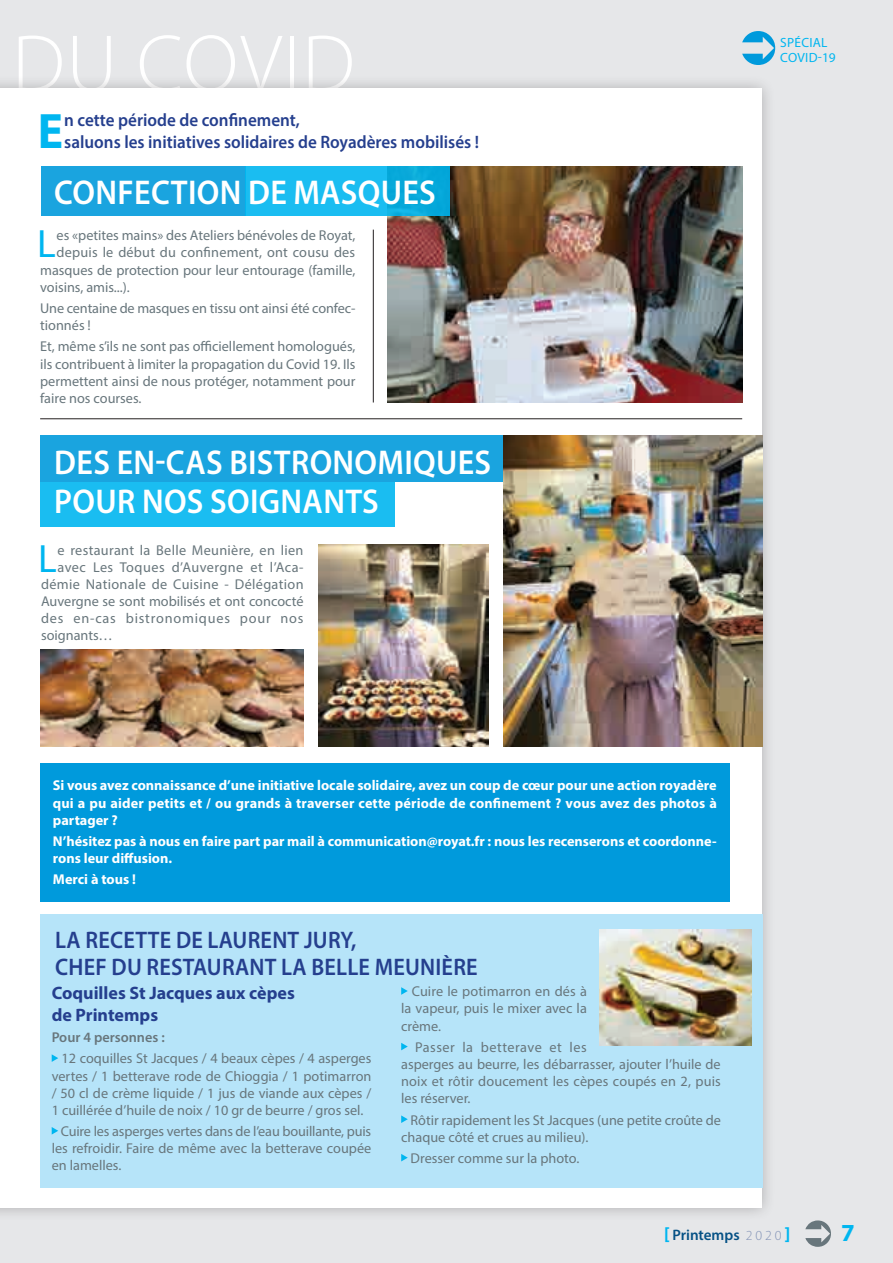
<style>
.page{position:relative;width:893px;height:1263px;background:#e6e7e9}
.page>*{position:absolute;margin:0;border:0;box-sizing:border-box;transform-origin:0 0}
.t1{font:300 81.3px "Myriad Pro";letter-spacing:.02em;color:#fff}
.t2{font:700 50.1px "Myriad Pro";color:#00b6f0;scale:.95 1}
.t3{font:39.6px "Myriad Pro";color:#00b6f0}
.t4{font:600 34.5px/39.8px "Myriad Pro";letter-spacing:.01em;color:#fff;scale:.93 1}
.t5{font:700 24.6px "Myriad Pro";color:#00b6f0}
.t6{font:600 24px/27px "Myriad Pro";letter-spacing:.01em;color:#253f8e;scale:.93 1}
.t7{font:600 18px/21.6px "Myriad Pro";color:#253f8e;scale:.95 1}
.t8{font:700 18px/21.6px "Myriad Pro";color:#253f8e}
.t9{font:600 15.15px "Myriad Pro";color:#055185}
.t10{font:14.25px/17.1px "Myriad Pro";color:#68767c;text-align:justify}
.t11{font:700 14.25px/17.1px "Myriad Pro";color:#fff;text-align:justify}
.t12{font:14.25px "Myriad Pro";letter-spacing:.025em;color:#68767c}
.t13{font:14.25px "Myriad Pro";letter-spacing:.02em;color:#68767c}
.t14{font:14.25px "Myriad Pro";letter-spacing:.035em;color:#68767c}
.t15{font:14.25px "Myriad Pro";letter-spacing:.055em;color:#68767c}
.t16{font:600 14.25px "Myriad Pro";color:#68767c}
.t17{font:13.35px/15px "Myriad Pro";letter-spacing:.02em;color:#00b6f0}
.s1{font-weight:700;font-size:18.6px;color:#00b6f0}
.s2{font-weight:300;font-size:13.8px;color:#8293b6}
</style>
<div class="page">
<svg style="left:805px;top:1220px;width:26px;height:27px"></svg>
<div style="left:0;top:74px;width:775px;height:1148px;background:#231f20;opacity:.3"></div>
<div style="left:0;top:89px;width:761px;height:1119px;background:#fff"></div>
<div style="left:41px;top:166px;width:204px;height:50px;background:#1aa4df"></div>
<hr style="left:373px;top:230px;width:1px;height:172px;background:#231f20">
<div style="left:40px;top:435px;width:463px;height:47px;background:#1aa4df"></div>
<div style="left:40px;top:482px;width:355px;height:45px;background:#1abdf1"></div>
<img style="left:387px;top:166px;width:355px;height:236px">
<div style="left:245px;top:166px;width:205px;height:50px;background:linear-gradient(to right,#21c4f9,#07aadc)"></div>
<img style="left:503px;top:435px;width:259px;height:312px">
<div style="left:40px;top:914px;width:722px;height:274px;background:#b6e4f9"></div>
<svg style="left:52px;top:1054px;width:6px;height:8px"></svg>
<svg style="left:52px;top:1127px;width:6px;height:7px"></svg>
<svg style="left:401px;top:987px;width:7px;height:8px"></svg>
<svg style="left:401px;top:1043px;width:7px;height:7px"></svg>
<svg style="left:401px;top:1115px;width:7px;height:8px"></svg>
<svg style="left:401px;top:1154px;width:7px;height:7px"></svg>
<img style="left:318px;top:544px;width:170px;height:203px">
<img style="left:600px;top:929px;width:151px;height:116px">
<hr style="left:40px;top:418px;width:702px;height:1px;background:#231f20">
<img style="left:40px;top:649px;width:264px;height:98px">
<div style="left:40px;top:763px;width:689px;height:138px;background:#009adc"></div>
<svg style="left:742px;top:31px;width:33px;height:34px"></svg>
<h1 class="t1" style="left:12px;top:15px;width:344px">DU COVID</h1>
<h2 class="t2" style="left:38px;top:106px;width:28px">E</h2>
<p class="t7" style="left:64px;top:110px;width:438px">n cette période de confinement,<br>saluons les initiatives solidaires de Royadères mobilisés !</p>
<h3 class="t4" style="left:54px;top:173px;width:412px">CONFECTION DE MASQUES</h3>
<h3 class="t3" style="left:37px;top:225px;width:20px">L</h3>
<p class="t10" style="left:57px;top:227px;width:300px">es «petites mains» des Ateliers bénévoles de Royat,</p>
<p class="t10" style="left:57px;top:245px;width:300px">depuis le début du confinement, ont cousu des</p>
<p class="t10" style="left:40px;top:262px;width:317px">masques de protection pour leur entourage (famille,</p>
<p class="t10" style="left:40px;top:279px;width:91px">voisins, amis...).</p>
<p class="t10" style="left:40px;top:300px;width:317px">Une centaine de masques en tissu ont ainsi été confec&shy;tionnés !</p>
<p class="t10" style="left:40px;top:339px;width:317px">Et, même s’ils ne sont pas officiellement homologués, ils contribuent à limiter la propagation du Covid 19. Ils permettent ainsi de nous protéger, notamment pour faire nos courses.</p>
<h3 class="t4" style="left:54px;top:443px;width:471px">DES EN-CAS BISTRONOMIQUES<br>POUR NOS SOIGNANTS</h3>
<h3 class="t3" style="left:38px;top:539px;width:20px">L</h3>
<p class="t13" style="left:58px;top:543px;width:247px">e restaurant la Belle Meunière, en lien</p>
<p class="t14" style="left:58px;top:560px;width:247px">avec Les Toques d’Auvergne et l’Aca-</p>
<p class="t12" style="left:41px;top:577px;width:264px">démie Nationale de Cuisine - Délégation</p>
<p class="t10" style="left:41px;top:593px;width:264px">Auvergne se sont mobilisés et ont concocté</p>
<p class="t15" style="left:41px;top:611px;width:264px">des en-cas bistronomiques pour nos</p>
<p class="t10" style="left:41px;top:627px;width:73px">soignants…</p>
<p class="t11" style="left:53px;top:777px;width:665px">Si vous avez connaissance d’une initiative locale solidaire, avez un coup de cœur pour une action royadère qui a pu aider petits et / ou grands à traverser cette période de confinement ? vous avez des photos à partager ?</p>
<p class="t11" style="left:53px;top:833px;width:665px">N’hésitez pas à nous en faire part par mail à communication@royat.fr : nous les recenserons et coordonne&shy;rons leur diffusion.</p>
<p class="t11" style="left:53px;top:871px;width:85px">Merci à tous !</p>
<h3 class="t6" style="left:55px;top:927px;width:456px">LA RECETTE DE LAURENT JURY,<br>CHEF DU RESTAURANT LA BELLE MEUNIÈRE</h3>
<p class="t8" style="left:52px;top:983px;width:245px">Coquilles St Jacques aux cèpes de Printemps</p>
<p class="t16" style="left:52px;top:1030px;width:115px">Pour 4 personnes :</p>
<p class="t10" style="left:52px;top:1050px;width:321px;text-indent:10px">12 coquilles St Jacques / 4 beaux cèpes / 4 asperges vertes / 1 betterave rode de Chioggia / 1 potimarron / 50 cl de crème liquide / 1 jus de viande aux cèpes / 1 cuillérée d’huile de noix / 10 gr de beurre / gros sel.</p>
<p class="t10" style="left:52px;top:1123px;width:321px;text-indent:9px">Cuire les asperges vertes dans de l’eau bouillante, puis les refroidir. Faire de même avec la betterave coupée en lamelles.</p>
<p class="t10" style="left:401px;top:983px;width:187px;text-indent:11px">Cuire le potimarron en dés à la vapeur, puis le mixer avec la crème.</p>
<p class="t10" style="left:401px;top:1039px;width:321px;text-align:left;text-indent:14px">Passer la betterave et les<br>asperges au beurre, les débarrasser, ajouter l’huile de noix et rôtir doucement les cèpes coupés en 2, puis les réserver.</p>
<p class="t10" style="left:401px;top:1112px;width:321px;text-indent:9px">Rôtir rapidement les St Jacques (une petite croûte de chaque côté et crues au milieu).</p>
<p class="t10" style="left:411px;top:1150px;width:170px">Dresser comme sur la photo.</p>
<p class="t17" style="left:780px;top:35px;width:57px">SPÉCIAL<br>COVID-19</p>
<p class="t9" style="left:664px;top:1227px;width:128px"><span class="s1">[</span> Printemps <span class="s2">2 0 2 0</span> <span class="s1">]</span></p>
<h3 class="t5" style="left:841px;top:1221px;width:15px">7</h3>
</div>
